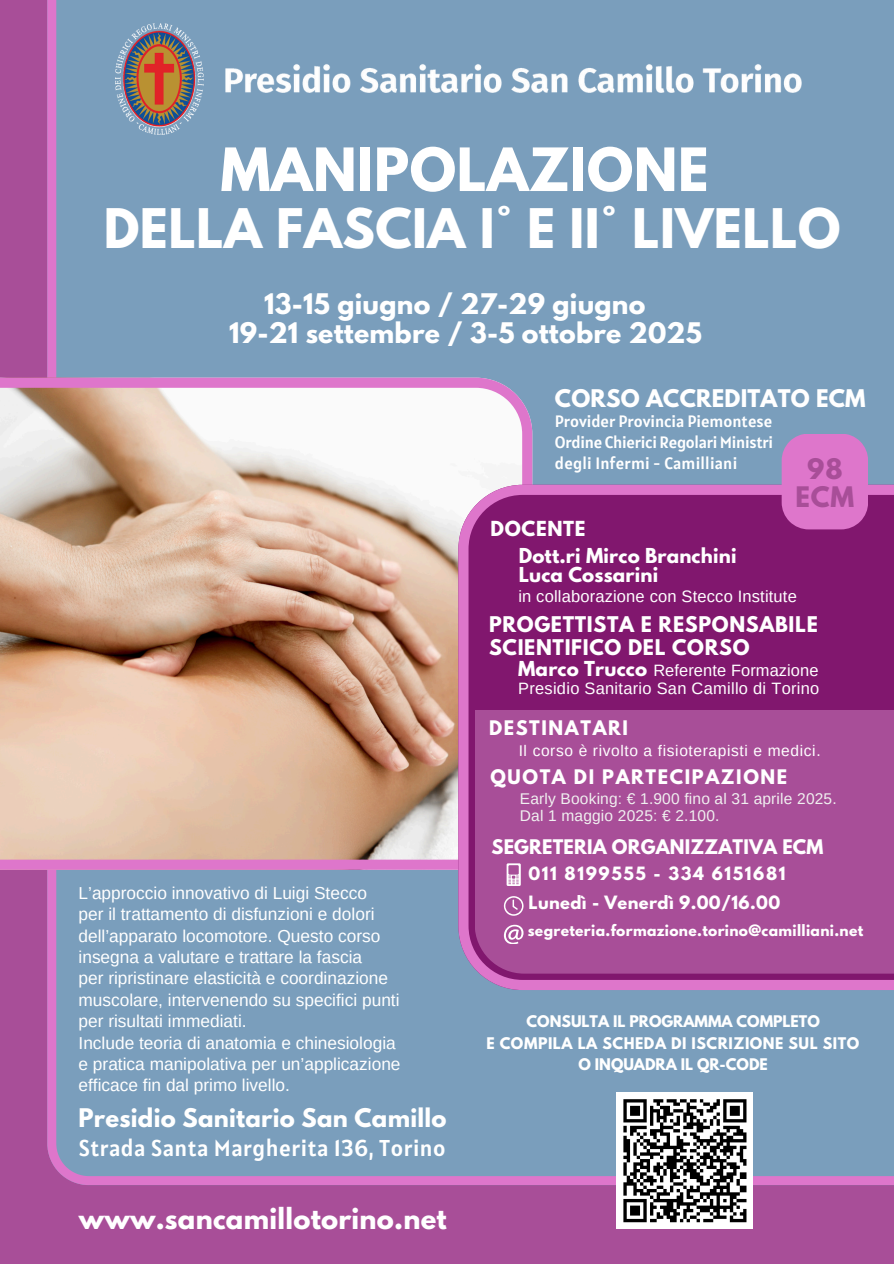
<style>
.page{position:relative;width:894px;height:1264px;background:#fff}
.page>*{position:absolute;margin:0;border:0;box-sizing:border-box;transform-origin:0 0}
.t1{font:700 52.8px "League Spartan";letter-spacing:.01em;color:#fff}
.t2{font:700 48.3px "League Spartan";letter-spacing:.01em;color:#fff}
.t3{font:700 25.8px "League Spartan";letter-spacing:.01em;color:#fff}
.t4{font:700 25.2px/29.2px "League Spartan";letter-spacing:.01em;color:#fff}
.t5{font:700 25.05px/28.2px "League Spartan";color:#a84e98;text-align:center}
.t6{font:22.8px/28.3px "Alatsi";letter-spacing:.02em;color:#fff}
.t7{font:700 21.6px "League Spartan";letter-spacing:.01em;color:#fff}
.t8{font:700 19.2px/23.5px "League Spartan";letter-spacing:.035em;color:#fff}
.t9{font:700 18.3px/19.2px "League Spartan";letter-spacing:.01em;color:#fff}
.t10{font:700 18.3px "League Spartan";letter-spacing:.035em;color:#fff}
.t11{font:700 17.85px "League Spartan";letter-spacing:.09em;color:#fff}
.t12{font:700 17.85px "League Spartan";letter-spacing:.01em;color:#fff}
.t13{font:17.25px/21.3px "Arimo";color:#fff}
.t14{font:16.5px "Arimo";letter-spacing:.01em;color:#fff}
.t15{font:16.35px "Alatsi";color:#fff}
.t16{font:16.35px "Arimo";letter-spacing:.015em;color:#fff}
.t17{font:700 16.2px "League Spartan";letter-spacing:.025em;color:#fff}
.t18{font:700 16.2px "League Spartan";letter-spacing:.1em;color:#fff}
.t19{font:15.45px "Arimo";letter-spacing:.01em;color:#f0f0f0}
.t20{font:15.45px "Arimo";letter-spacing:.04em;color:#fff}
.t21{font:700 14.25px "League Spartan";color:#fff}
.t22{font:700 14.25px "League Spartan";letter-spacing:.04em;color:#fff}
.t23{font:700 13.8px "League Spartan";letter-spacing:.025em;color:#fff}
.s1{font-family:"League Spartan";font-weight:700}
</style>
<div class="page">
<div style="left:0;top:0;width:893px;height:1263px;background:#a84e98"></div>
<div style="left:47px;top:0;width:846px;height:1184px;background:#7a9ebc"></div>
<img style="left:217px;top:0;width:584px;height:180px">
<img style="left:115px;top:23px;width:102px;height:112px">
<svg style="left:0;top:377px;width:532px;height:492px;background:#d6b5a5"></svg>
<svg style="left:458px;top:485px;width:435px;height:505px;background:#8c257a"></svg>
<svg style="left:474px;top:710px;width:419px;height:263px"></svg>
<div style="left:474px;top:710px;width:253px;height:48px;background:#a84e98"></div>
<svg style="left:781px;top:433px;width:86px;height:96px;background:#d574c6"></svg>
<svg style="left:503px;top:924px;width:20px;height:19px"></svg>
<svg style="left:506px;top:863px;width:14px;height:22px"></svg>
<svg style="left:503px;top:896px;width:20px;height:19px"></svg>
<div style="left:616px;top:1092px;width:137px;height:136px;background:#fff"></div>
<svg style="left:623px;top:1099px;width:124px;height:124px"></svg>
<h5 class="t1" style="left:220px;top:143px;width:489px">MANIPOLAZIONE</h5>
<h5 class="t2" style="left:104px;top:205px;width:738px">DELLA FASCIA I° E II° LIVELLO</h5>
<p class="t4" style="left:229px;top:292px;width:474px;text-indent:35px">13-15 giugno / 27-29 giugno<br>19-21 settembre / 3-5 ottobre 2025</p>
<p class="t7" style="left:554px;top:387px;width:312px">CORSO ACCREDITATO ECM</p>
<p class="t15" style="left:554px;top:411px;width:219px">Provider Provincia Piemontese</p>
<h1 class="t15" style="left:554px;top:431px;width:220px">Ordine Chierici Regolari Ministri</h1>
<h3 class="t15" style="left:554px;top:452px;width:184px">degli Infermi - Camilliani</h3>
<p class="t5" style="left:795px;top:457px;width:60px">98<br>ECM</p>
<p class="t10" style="left:490px;top:519px;width:96px">DOCENTE</p>
<h5 class="t9" style="left:518px;top:548px;width:219px">Dott.ri Mirco Branchini<br>Luca Cossarini</h5>
<p class="t14" style="left:518px;top:586px;width:280px">in collaborazione con Stecco Institute</p>
<p class="t8" style="left:489px;top:614px;width:330px">PROGETTISTA E RESPONSABILE<br>SCIENTIFICO DEL CORSO</p>
<h2 class="t16" style="left:653px;top:661px;width:167px">Referente Formazione</h2>
<h5 class="t16" style="left:518px;top:679px;width:302px">Presidio Sanitario San Camillo di Torino</h5>
<p class="t9" style="left:518px;top:661px;width:130px">Marco Trucco</p>
<h6 class="t11" style="left:489px;top:719px;width:140px">DESTINATARI</h6>
<p class="t20" style="left:518px;top:742px;width:303px">Il corso è rivolto a fisioterapisti e medici.</p>
<p class="t11" style="left:490px;top:768px;width:298px">QUOTA DI PARTECIPAZIONE</p>
<h5 class="t19" style="left:519px;top:790px;width:318px">Early Booking: € 1.900 fino al 31 aprile 2025.</h5>
<p class="t19" style="left:519px;top:806px;width:201px">Dal 1 maggio 2025: € 2.100.</p>
<h5 class="t13" style="left:78px;top:882px;width:290px">L’approccio innovativo di Luigi Stecco</h5>
<p class="t13" style="left:78px;top:903px;width:303px">per il trattamento di disfunzioni e dolori dell’apparato locomotore. Questo corso insegna a valutare e trattare la fascia</p>
<p class="t13" style="left:78px;top:967px;width:322px">per ripristinare elasticità e coordinazione muscolare, intervenendo su specifici punti per risultati immediati.</p>
<p class="t13" style="left:78px;top:1031px;width:318px">Include teoria di anatomia e chinesiologia</p>
<p class="t13" style="left:78px;top:1053px;width:323px">e pratica manipolativa per un’applicazione efficace fin dal primo livello.</p>
<p class="t6" style="left:78px;top:1104px;width:369px"><span class="s1">Presidio Sanitario San Camillo<br></span>Strada Santa Margherita 136, Torino</p>
<p class="t3" style="left:79px;top:1206px;width:369px">www.sancamillotorino.net</p>
<p class="t12" style="left:491px;top:837px;width:333px">SEGRETERIA ORGANIZZATIVA ECM</p>
<p class="t18" style="left:528px;top:865px;width:258px">011 8199555 - 334 6151681</p>
<p class="t17" style="left:528px;top:894px;width:253px">Lunedì - Venerdì 9.00/16.00</p>
<p class="t23" style="left:527px;top:924px;width:337px">segreteria.formazione.torino@camilliani.net</p>
<h4 class="t21" style="left:526px;top:1014px;width:295px">CONSULTA IL PROGRAMMA COMPLETO</h4>
<p class="t22" style="left:486px;top:1035px;width:374px">E COMPILA LA SCHEDA DI ISCRIZIONE SUL SITO</p>
<p class="t21" style="left:578px;top:1057px;width:191px">O INQUADRA IL QR-CODE</p>
</div>
